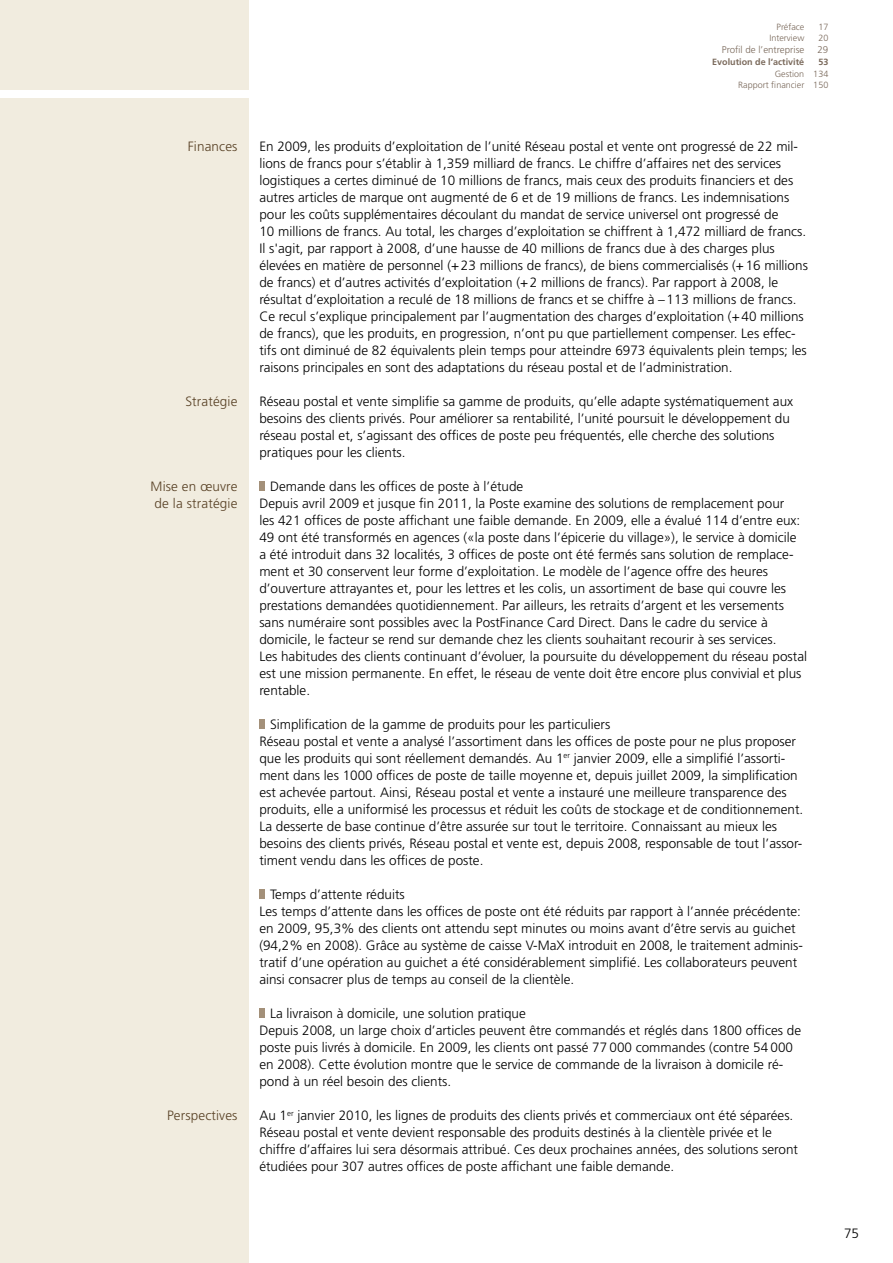
<style>
.page{position:relative;width:893px;height:1263px;background:#fff}
.page>*{position:absolute;margin:0;border:0;box-sizing:border-box;transform-origin:0 0}
.t1{font:300 13.5px/17px "Frutiger LT Std";color:#000}
.t2{font:300 13.5px/17px "Frutiger LT Std";letter-spacing:.01em;color:#584125}
.t3{font:300 9.75px "Frutiger LT Std";color:#7a695b}
.t4{font:300 9px/11.2px "Frutiger LT Std";color:#7a695b;text-align:right}
.t5{font:700 9px "Frutiger LT Std";color:#7a695b}
</style>
<div class="page">
<div style="left:0;top:0;width:249px;height:89px;background:#f1ecdf"></div>
<div style="left:0;top:98px;width:249px;height:1165px;background:#f1ecdf"></div>
<div style="left:259px;top:481px;width:5px;height:10px;background:#a39079"></div>
<div style="left:259px;top:719px;width:5px;height:10px;background:#a39079"></div>
<div style="left:259px;top:889px;width:5px;height:10px;background:#a39079"></div>
<div style="left:259px;top:1008px;width:5px;height:10px;background:#a39079"></div>
<p class="t4" style="left:776px;top:22px;width:29px">Préface</p>
<p class="t4" style="left:818px;top:22px;width:12px">17</p>
<p class="t4" style="left:769px;top:33px;width:36px">Interview</p>
<p class="t4" style="left:818px;top:33px;width:12px">20</p>
<p class="t3" style="left:722px;top:45px;width:84px">Profil de l’entreprise</p>
<p class="t3" style="left:817px;top:45px;width:12px">29</p>
<p class="t5" style="left:712px;top:57px;width:94px">Evolution de l’activité</p>
<p class="t5" style="left:818px;top:57px;width:12px">53</p>
<p class="t4" style="left:738px;top:68px;width:92px">Gestion 134<br>Rapport financier 150</p>
<h3 class="t2" style="left:188px;top:138px;width:51px">Finances</h3>
<p class="t1" style="left:259px;top:138px;width:550px">En 2009, les produits d’exploitation de l’unité Réseau postal et vente ont progressé de 22 mil - lions de francs pour s’établir à 1,359 milliard de francs. Le chiffre d’affaires net des services logistiques a certes diminué de 10 millions de francs, mais ceux des produits financiers et des autres articles de marque ont augmenté de 6 et de 19 millions de francs. Les indemnisations pour les coûts supplémentaires découlant du mandat de service universel ont progressé de<br>10 millions de francs. Au total, les charges d’exploitation se chiffrent à 1,472 milliard de francs.<br>Il s'agit, par rapport à 2008, d’une hausse de 40 millions de francs due à des charges plus élevées en matière de personnel (+ 23 millions de francs), de biens commercialisés (+ 16 millions de francs) et d’autres activités d’exploitation (+ 2 millions de francs). Par rapport à 2008, le résultat d’exploitation a reculé de 18 millions de francs et se chiffre à – 113 millions de francs.<br>Ce recul s’explique principalement par l’augmentation des charges d’exploitation (+ 40 millions de francs), que les produits, en progression, n’ont pu que partiellement compenser. Les effec&shy;tifs ont diminué de 82 équivalents plein temps pour atteindre 6973 équivalents plein temps; les raisons principales en sont des adaptations du réseau postal et de l’administration.</p>
<h3 class="t2" style="left:185px;top:393px;width:54px">Stratégie</h3>
<p class="t1" style="left:259px;top:393px;width:535px">Réseau postal et vente simplifie sa gamme de produits, qu’elle adapte systématiquement aux besoins des clients privés. Pour améliorer sa rentabilité, l’unité poursuit le développement du réseau postal et, s’agissant des offices de poste peu fréquentés, elle cherche des solutions pratiques pour les clients.</p>
<h3 class="t2" style="left:151px;top:478px;width:88px">Mise en œuvre de la stratégie</h3>
<p class="t1" style="left:259px;top:478px;width:549px;text-indent:11px">Demande dans les offices de poste à l’étude<br>Depuis avril 2009 et jusque fin 2011, la Poste examine des solutions de remplacement pour<br>les 421 offices de poste affichant une faible demande. En 2009, elle a évalué 114 d’entre eux:<br>49 ont été transformés en agences («la poste dans l’épicerie du village»), le service à domicile<br>a été introduit dans 32 localités, 3 offices de poste ont été fermés sans solution de remplace&shy;ment et 30 conservent leur forme d’exploitation. Le modèle de l’agence offre des heures d’ouverture attrayantes et, pour les lettres et les colis, un assortiment de base qui couvre les prestations demandées quotidiennement. Par ailleurs, les retraits d’argent et les versements sans numéraire sont possibles avec la PostFinance Card Direct. Dans le cadre du service à domicile, le facteur se rend sur demande chez les clients souhaitant recourir à ses services.<br>Les habitudes des clients continuant d’évoluer, la poursuite du développement du réseau postal est une mission permanente. En effet, le réseau de vente doit être encore plus convivial et plus rentable.</p>
<p class="t1" style="left:259px;top:716px;width:545px;text-indent:11px">Simplification de la gamme de produits pour les particuliers<br>Réseau postal et vente a analysé l’assortiment dans les offices de poste pour ne plus proposer que les produits qui sont réellement demandés. Au 1<sup>er</sup> janvier 2009, elle a simplifié l’assorti&shy;ment dans les 1000 offices de poste de taille moyenne et, depuis juillet 2009, la simplification est achevée partout. Ainsi, Réseau postal et vente a instauré une meilleure transparence des produits, elle a uniformisé les processus et réduit les coûts de stockage et de conditionnement.<br>La desserte de base continue d’être assurée sur tout le territoire. Connaissant au mieux les besoins des clients privés, Réseau postal et vente est, depuis 2008, responsable de tout l’assor&shy;timent vendu dans les offices de poste.</p>
<p class="t1" style="left:259px;top:886px;width:545px;text-indent:11px">Temps d’attente réduits<br>Les temps d’attente dans les offices de poste ont été réduits par rapport à l’année précédente: en 2009, 95,3% des clients ont attendu sept minutes ou moins avant d’être servis au guichet (94,2% en 2008). Grâce au système de caisse V-MaX introduit en 2008, le traitement adminis&shy;tratif d’une opération au guichet a été considérablement simplifié. Les collaborateurs peuvent ainsi consacrer plus de temps au conseil de la clientèle.</p>
<p class="t1" style="left:259px;top:1005px;width:543px;text-indent:11px">La livraison à domicile, une solution pratique<br>Depuis 2008, un large choix d’articles peuvent être commandés et réglés dans 1800 offices de poste puis livrés à domicile. En 2009, les clients ont passé 77 000 commandes (contre 54 000 en 2008). Cette évolution montre que le service de commande de la livraison à domicile ré&shy;pond à un réel besoin des clients.</p>
<h3 class="t2" style="left:167px;top:1107px;width:72px">Perspectives</h3>
<p class="t1" style="left:259px;top:1107px;width:540px">Au 1<sup>er</sup> janvier 2010, les lignes de produits des clients privés et commerciaux ont été séparées.<br>Réseau postal et vente devient responsable des produits destinés à la clientèle privée et le chiffre d’affaires lui sera désormais attribué. Ces deux prochaines années, des solutions seront étudiées pour 307 autres offices de poste affichant une faible demande.</p>
<p class="t1" style="left:844px;top:1225px;width:16px">75</p>
</div>
